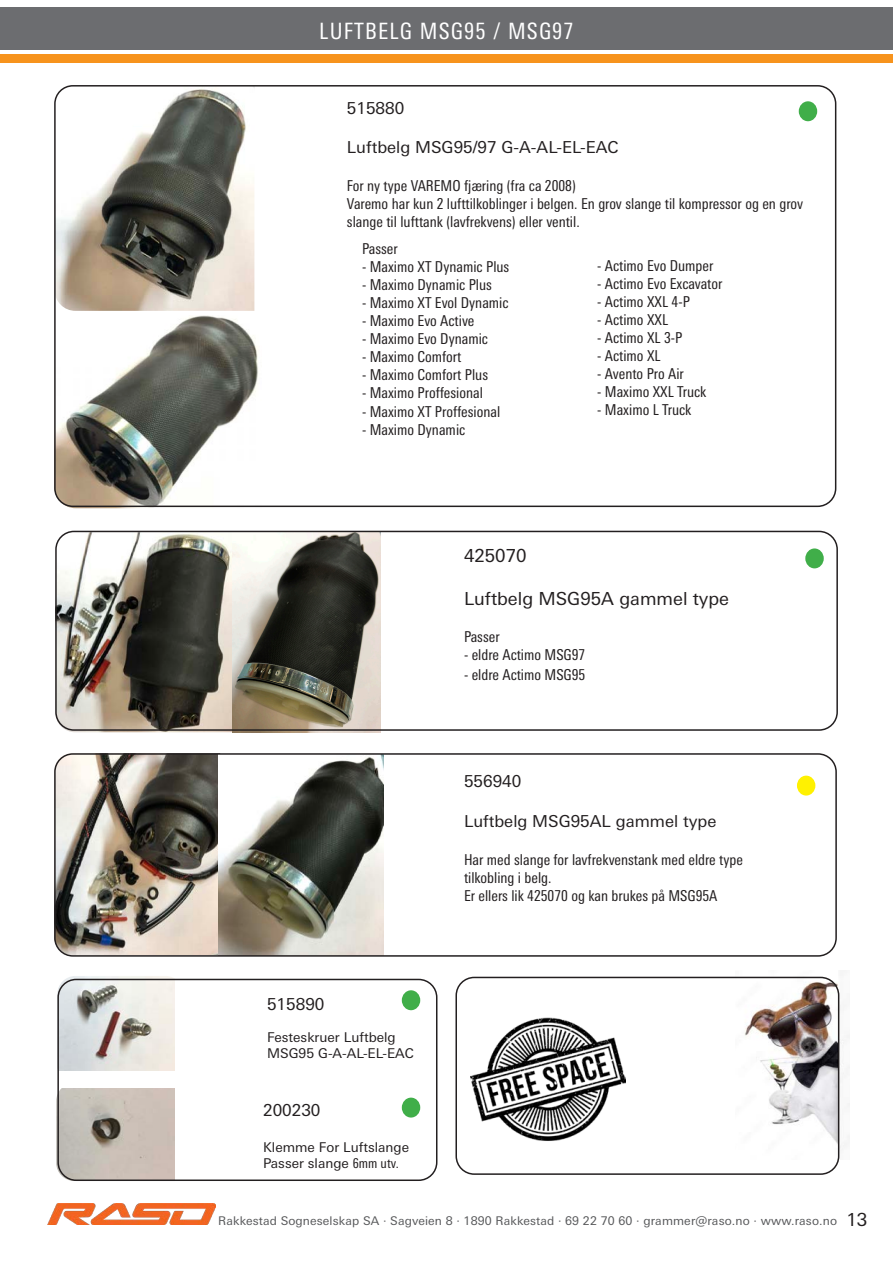
<style>
.page{position:relative;width:893px;height:1263px;background:#fff}
.page>*{position:absolute;margin:0;border:0;box-sizing:border-box;transform-origin:0 0}
.titel_fut{font:condensed 22.5px "Univers Next Pro";letter-spacing:.05em;color:#fff}
.t1{font:18px "Univers Next Pro";color:#231f20}
.t2{font:16.5px "Univers Next Pro";color:#231f20}
.t3{font:condensed 15px/18px "Univers Next Pro";color:#231f20}
.t4{font:13.5px/16.2px "Univers Next Pro";color:#231f20}
.t5{font:12px "Univers Next Pro";letter-spacing:.01em;color:#57585a}
.s1{font-stretch:condensed}
</style>
<div class="page">
<img style="left:57px;top:88px;width:197px;height:223px">
<img style="left:54px;top:315px;width:208px;height:193px">
<div style="left:0;top:7px;width:893px;height:43px;background:#6c6d70"></div>
<div style="left:0;top:54px;width:893px;height:9px;background:#f7931d"></div>
<div style="left:799px;top:101px;width:18px;height:20px;background:#40ae49;border-radius:50%"></div>
<img style="left:54px;top:756px;width:165px;height:198px">
<img style="left:219px;top:756px;width:165px;height:198px">
<img style="left:55px;top:532px;width:325px;height:200px">
<div style="left:55px;top:531px;width:783px;height:200px;border:2px solid #231f20;border-radius:18px"></div>
<div style="left:54px;top:753px;width:783px;height:204px;border:2px solid #231f20;border-radius:18px"></div>
<div style="left:797px;top:776px;width:18px;height:19px;background:#fff101;border-radius:50%"></div>
<div style="left:805px;top:548px;width:19px;height:20px;background:#40ae49;border-radius:50%"></div>
<img style="left:736px;top:976px;width:114px;height:183px">
<div style="left:455px;top:977px;width:384px;height:198px;border:2px solid #231f20;border-radius:18px"></div>
<img style="left:470px;top:1017px;width:156px;height:124px">
<img style="left:56px;top:1088px;width:119px;height:93px">
<img style="left:57px;top:976px;width:118px;height:95px">
<div style="left:402px;top:990px;width:18px;height:20px;background:#40ae49;border-radius:50%"></div>
<div style="left:402px;top:1097px;width:18px;height:20px;background:#40ae49;border-radius:50%"></div>
<div style="left:57px;top:979px;width:380px;height:202px;border:2px solid #231f20;border-radius:18px"></div>
<img style="left:48px;top:1203px;width:167px;height:21px">
<div style="left:54px;top:85px;width:782px;height:422px;border:2px solid #231f20;border-radius:18px"></div>
<p class="titel_fut" style="left:319px;top:18px;width:256px">LUFTBELG MSG95 / MSG97</p>
<p class="t2" style="left:347px;top:98px;width:59px">515880</p>
<p class="t2" style="left:347px;top:138px;width:273px">Luftbelg MSG95/97 G-A-AL-EL-EAC</p>
<p class="t3" style="left:347px;top:177px;width:230px">For ny type VAREMO fjæring (fra ca 2008)</p>
<p class="t3" style="left:347px;top:195px;width:458px">Varemo har kun 2 lufttilkoblinger i belgen. En grov slange til kompressor og en grov slange til lufttank (lavfrekvens) eller ventil.</p>
<p class="t3" style="left:597px;top:257px;width:118px">- Actimo Evo Dumper</p>
<p class="t3" style="left:597px;top:275px;width:127px">- Actimo Evo Excavator</p>
<p class="t3" style="left:597px;top:293px;width:94px">- Actimo XXL 4-P</p>
<p class="t3" style="left:597px;top:311px;width:72px">- Actimo XXL</p>
<p class="t3" style="left:597px;top:329px;width:87px">- Actimo XL 3-P</p>
<p class="t3" style="left:597px;top:347px;width:65px">- Actimo XL</p>
<p class="t3" style="left:597px;top:365px;width:88px">- Avento Pro Air</p>
<p class="t3" style="left:597px;top:383px;width:111px">- Maximo XXL Truck</p>
<p class="t3" style="left:597px;top:401px;width:96px">- Maximo L Truck</p>
<p class="t3" style="left:362px;top:240px;width:37px">Passer</p>
<p class="t3" style="left:362px;top:258px;width:149px">- Maximo XT Dynamic Plus</p>
<p class="t3" style="left:362px;top:276px;width:131px">- Maximo Dynamic Plus</p>
<p class="t3" style="left:362px;top:294px;width:148px">- Maximo XT Evol Dynamic</p>
<p class="t3" style="left:362px;top:312px;width:114px">- Maximo Evo Active</p>
<p class="t3" style="left:362px;top:330px;width:127px">- Maximo Evo Dynamic</p>
<p class="t3" style="left:362px;top:348px;width:101px">- Maximo Comfort</p>
<p class="t3" style="left:362px;top:366px;width:128px">- Maximo Comfort Plus</p>
<p class="t3" style="left:362px;top:384px;width:122px">- Maximo Proffesional</p>
<p class="t3" style="left:362px;top:402px;width:140px">- Maximo XT Proffesional</p>
<p class="t3" style="left:362px;top:420px;width:105px">- Maximo Dynamic</p>
<p class="t1" style="left:464px;top:545px;width:64px">425070</p>
<p class="t1" style="left:464px;top:588px;width:267px">Luftbelg MSG95A gammel type</p>
<p class="t3" style="left:464px;top:628px;width:37px">Passer</p>
<p class="t3" style="left:464px;top:646px;width:123px">- eldre Actimo MSG97</p>
<p class="t3" style="left:464px;top:666px;width:123px">- eldre Actimo MSG95</p>
<p class="t2" style="left:464px;top:772px;width:59px">556940</p>
<p class="t2" style="left:464px;top:811px;width:254px">Luftbelg MSG95AL gammel type</p>
<p class="t3" style="left:464px;top:850px;width:280px">Har med slange for lavfrekvenstank med eldre type tilkobling i belg.</p>
<p class="t3" style="left:464px;top:886px;width:255px">Er ellers lik 425070 og kan brukes på MSG95A</p>
<p class="t2" style="left:267px;top:994px;width:59px">515890</p>
<p class="t4" style="left:267px;top:1029px;width:148px">Festeskruer Luftbelg<br>MSG95 G-A-AL-EL-EAC</p>
<p class="t2" style="left:263px;top:1100px;width:59px">200230</p>
<p class="t4" style="left:263px;top:1139px;width:148px">Klemme For Luftslange</p>
<p class="t4" style="left:263px;top:1155px;width:137px">Passer slange <span class="s1">6mm utv.</span></p>
<p class="t5" style="left:218px;top:1213px;width:620px">Rakkestad Sogneselskap SA · Sagveien 8 · 1890 Rakkestad · 69 22 70 60 · grammer@raso.no · www.raso.no</p>
<p class="t1" style="left:846px;top:1209px;width:22px">13</p>
</div>
